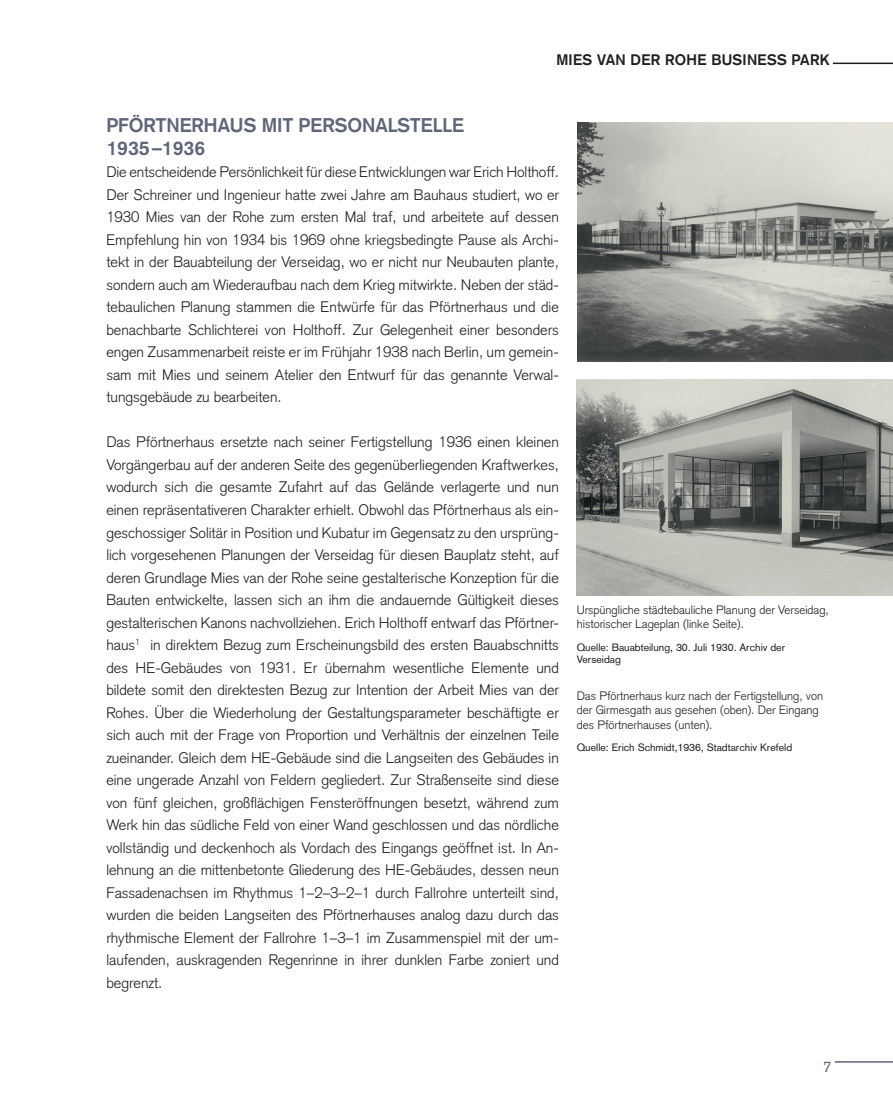
<style>
.page{position:relative;width:893px;height:1108px;background:#fff}
.page>*{position:absolute;margin:0;border:0;box-sizing:border-box;transform-origin:0 0}
.t1{font:700 19.5px/22.5px "Akzidenz Grotesk";color:#606679}
.t2{font:300 15px/22.5px "Akzidenz Grotesk";color:#231f20;text-align:justify}
.t3{font:700 15px "Akzidenz Grotesk";letter-spacing:.02em;color:#231f20}
.t4{font:15px "Akzidenz Grotesk";color:#606679}
.t5{font:300 12px/14.4px "Akzidenz Grotesk";color:#231f20}
.t6{font:10.5px/12px "Akzidenz Grotesk";color:#231f20}
</style>
<div class="page">
<img style="left:577px;top:122px;width:316px;height:239px">
<img style="left:576px;top:380px;width:317px;height:215px">
<hr style="left:834px;top:1060px;width:59px;height:2px;background:#606679">
<hr style="left:833px;top:63px;width:60px;height:1px;background:#231f20">
<p class="t3" style="left:556px;top:54px;width:275px">MIES VAN DER ROHE BUSINESS PARK</p>
<h1 class="t1" style="left:106px;top:116px;width:359px">PFÖRTNERHAUS MIT PERSONALSTELLE<br>1935 –1936</h1>
<p class="t2" style="left:106px;top:162px;width:454px">Die entscheidende Persönlichkeit für diese Entwicklungen war Erich Holthoff.<br>Der Schreiner und Ingenieur hatte zwei Jahre am Bauhaus studiert, wo er 1930 Mies van der Rohe zum ersten Mal traf, und arbeitete auf dessen Empfehlung hin von 1934 bis 1969 ohne kriegsbedingte Pause als Archi&shy;tekt in der Bauabteilung der Verseidag, wo er nicht nur Neubauten plante, sondern auch am Wiederaufbau nach dem Krieg mitwirkte. Neben der städ&shy;tebaulichen Planung stammen die Entwürfe für das Pförtnerhaus und die benachbarte Schlichterei von Holthoff. Zur Gelegenheit einer besonders engen Zusammenarbeit reiste er im Frühjahr 1938 nach Berlin, um gemein&shy;sam mit Mies und seinem Atelier den Entwurf für das genannte Verwal&shy;tungsgebäude zu bearbeiten.</p>
<p class="t2" style="left:106px;top:432px;width:454px">Das Pförtnerhaus ersetzte nach seiner Fertigstellung 1936 einen kleinen Vorgängerbau auf der anderen Seite des gegenüberliegenden Kraftwerkes, wodurch sich die gesamte Zufahrt auf das Gelände verlagerte und nun einen repräsentativeren Charakter erhielt. Obwohl das Pförtnerhaus als ein&shy;geschossiger Solitär in Position und Kubatur im Gegensatz zu den ursprüng&shy;lich vorgesehenen Planungen der Verseidag für diesen Bauplatz steht, auf deren Grundlage Mies van der Rohe seine gestalterische Konzeption für die Bauten entwickelte, lassen sich an ihm die andauernde Gültigkeit dieses gestalterischen Kanons nachvollziehen. Erich Holthoff entwarf das Pförtner&shy;haus<sup>1</sup> in direktem Bezug zum Erscheinungsbild des ersten Bauabschnitts des HE-Gebäudes von 1931. Er übernahm wesentliche Elemente und bildete somit den direktesten Bezug zur Intention der Arbeit Mies van der Rohes. Über die Wiederholung der Gestaltungsparameter beschäftigte er sich auch mit der Frage von Proportion und Verhältnis der einzelnen Teile zueinander. Gleich dem HE-Gebäude sind die Langseiten des Gebäudes in eine ungerade Anzahl von Feldern gegliedert. Zur Straßenseite sind diese von fünf gleichen, großflächigen Fensteröffnungen besetzt, während zum Werk hin das südliche Feld von einer Wand geschlossen und das nördliche vollständig und deckenhoch als Vordach des Eingangs geöffnet ist. In An&shy;lehnung an die mittenbetonte Gliederung des HE-Gebäudes, dessen neun Fassadenachsen im Rhythmus 1–2–3–2–1 durch Fallrohre unterteilt sind, wurden die beiden Langseiten des Pförtnerhauses analog dazu durch das rhythmische Element der Fallrohre 1–3–1 im Zusammenspiel mit der um&shy;laufenden, auskragenden Regenrinne in ihrer dunklen Farbe zoniert und begrenzt.</p>
<p class="t5" style="left:577px;top:604px;width:254px">Urspüngliche städtebauliche Planung der Verseidag, historischer Lageplan (linke Seite).</p>
<p class="t6" style="left:577px;top:642px;width:210px">Quelle: Bauabteilung, 30. Juli 1930. Archiv der<br>Verseidag</p>
<p class="t5" style="left:577px;top:690px;width:248px">Das Pförtnerhaus kurz nach der Fertigstellung, von der Girmesgath aus gesehen (oben). Der Eingang des Pförtnerhauses (unten).</p>
<p class="t6" style="left:577px;top:742px;width:217px">Quelle: Erich Schmidt,1936, Stadtarchiv Krefeld</p>
<p class="t4" style="left:823px;top:1060px;width:10px">7</p>
</div>
